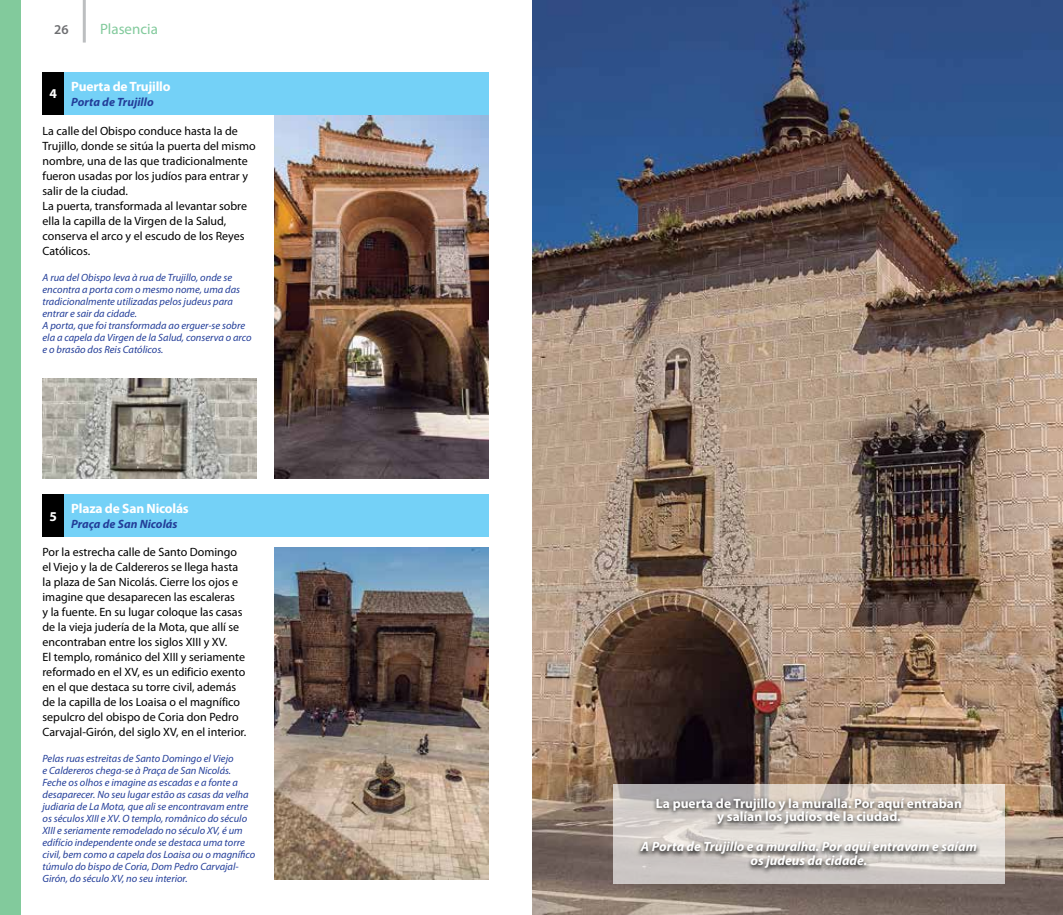
<style>
.page{position:relative;width:1063px;height:915px;background:#fff}
.page>*{position:absolute;margin:0;border:0;box-sizing:border-box;transform-origin:0 0}
.t1{font:15px "Myriad Pro";color:#82ca9c}
.t2{font:700 13.5px/13.5px "Myriad Pro";color:#fff;text-align:center}
.t3{font:italic 700 13.5px/13.5px "Myriad Pro";color:#fff;text-align:center}
.t4{font:600 13.5px "Myriad Pro";color:#6d6e71}
.t5{font:12px/15px "Myriad Pro";color:#000}
.t6{font:italic 700 12px "Myriad Pro";color:#233e99}
.t7{font:italic 10.5px/12px "Myriad Pro";color:#233e99}
</style>
<div class="page">
<hr style="left:83px;top:0;width:3px;height:43px;background:#bcbec0">
<div style="left:0;top:0;width:21px;height:914px;background:#82ca9c"></div>
<img style="left:532px;top:0;width:531px;height:914px">
<div style="left:43px;top:494px;width:446px;height:43px;background:#74d1f7"></div>
<div style="left:43px;top:494px;width:21px;height:43px;background:#000"></div>
<img style="left:275px;top:115px;width:214px;height:363px">
<div style="left:43px;top:72px;width:446px;height:43px;background:#74d1f7"></div>
<div style="left:43px;top:72px;width:21px;height:43px;background:#000"></div>
<img style="left:275px;top:547px;width:214px;height:331px">
<svg style="left:613px;top:784px;width:392px;height:99px;background:#cfc9c4"></svg>
<svg style="left:636px;top:795px;width:345px;height:78px;background:#bbb6b1"></svg>
<img style="left:43px;top:378px;width:214px;height:100px">
<p class="t4" style="left:54px;top:21px;width:16px">26</p>
<p class="t1" style="left:100px;top:20px;width:59px">Plasencia</p>
<p class="t2" style="left:71px;top:79px;width:101px">Puerta de Trujillo</p>
<p class="t6" style="left:71px;top:94px;width:84px">Porta de Trujillo</p>
<p class="t2" style="left:49px;top:87px;width:9px">4</p>
<p class="t5" style="left:43px;top:123px;width:215px">La calle del Obispo conduce hasta la de Trujillo, donde se sitúa la puerta del mismo nombre, una de las que tradicionalmente fueron usadas por los judíos para entrar y salir de la ciudad.<br>La puerta, transformada al levantar sobre ella la capilla de la Virgen de la Salud, conserva el arco y el escudo de los Reyes Católicos.</p>
<p class="t7" style="left:43px;top:271px;width:211px">A rua del Obispo leva à rua de Trujillo, onde se encontra a porta com o mesmo nome, uma das tradicionalmente utilizadas pelos judeus para entrar e sair da cidade.<br>A porta, que foi transformada ao erguer-se sobre ela a capela da Virgen de la Salud, conserva o arco e o brasão dos Reis Católicos.</p>
<p class="t2" style="left:71px;top:501px;width:119px">Plaza de San Nicolás</p>
<p class="t6" style="left:71px;top:516px;width:108px">Praça de San Nicolás</p>
<p class="t2" style="left:49px;top:509px;width:9px">5</p>
<p class="t5" style="left:43px;top:544px;width:205px">Por la estrecha calle de Santo Domingo el Viejo y la de Caldereros se llega hasta la plaza de San Nicolás. Cierre los ojos e imagine que desaparecen las escaleras<br>y la fuente. En su lugar coloque las casas de la vieja judería de la Mota, que allí se encontraban entre los siglos XIII y XV.<br>El templo, románico del XIII y seriamente reformado en el XV, es un edificio exento en el que destaca su torre civil, además de la capilla de los Loaisa o el magnífico sepulcro del obispo de Coria don Pedro Carvajal-Girón, del siglo XV, en el interior.</p>
<p class="t7" style="left:43px;top:752px;width:214px">Pelas ruas estreitas de Santo Domingo el Viejo<br>e Caldereros chega-se à Praça de San Nicolás.<br>Feche os olhos e imagine as escadas e a fonte a desaparecer. No seu lugar estão as casas da velha judiaria de La Mota, que ali se encontravam entre os séculos XIII e XV. O templo, românico do século XIII e seriamente remodelado no século XV, é um edifício independente onde se destaca uma torre civil, bem como a capela dos Loaisa ou o magnífico túmulo do bispo de Coria, Dom Pedro Carvajal-Girón, do século XV, no seu interior.</p>
<p class="t2" style="left:656px;top:795px;width:308px">La puerta de Trujillo y la muralla. Por aquí entraban y salían los judíos de la ciudad.</p>
<p class="t3" style="left:641px;top:839px;width:338px">A Porta de Trujillo e a muralha. Por aqui entravam e saíam os judeus da cidade.</p>
</div>
